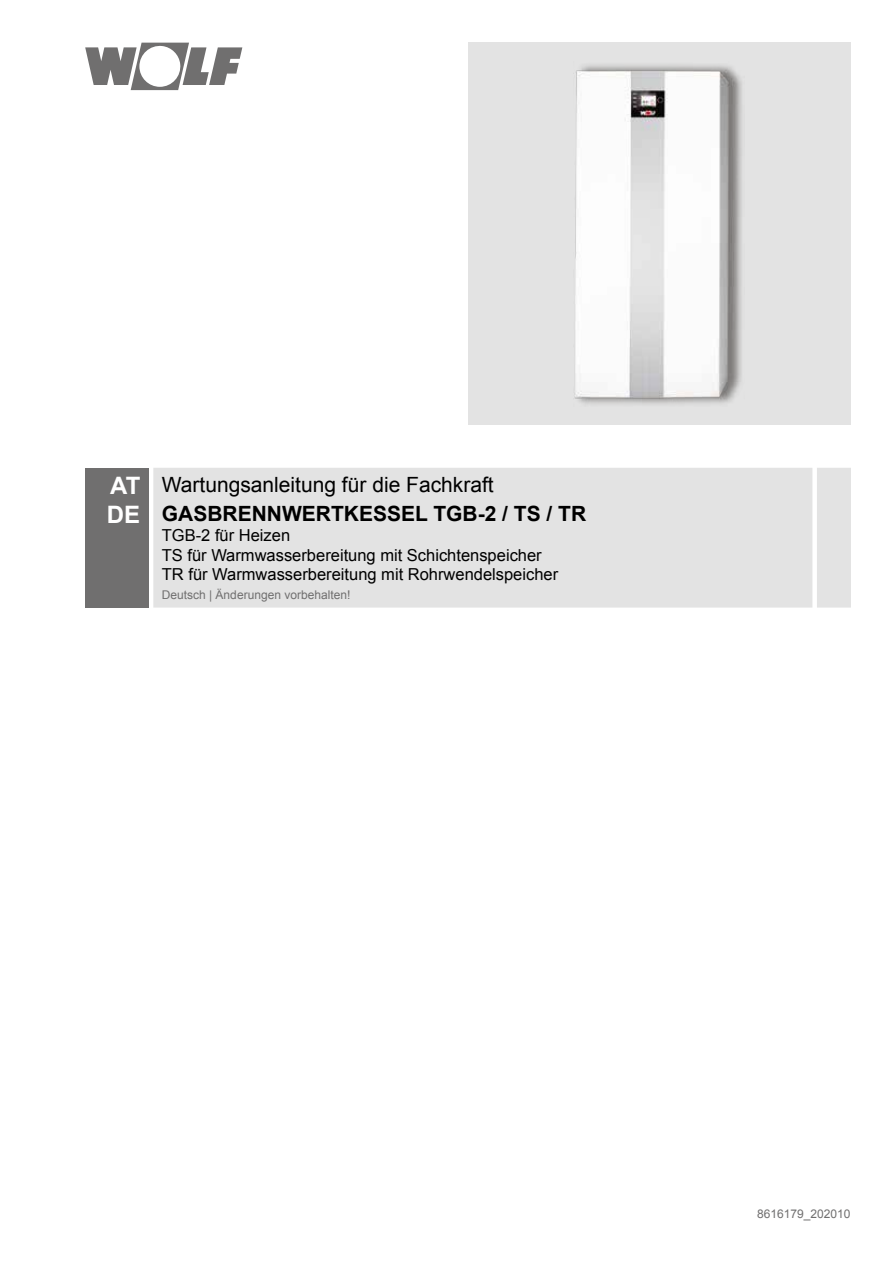
<style>
.page{position:relative;width:893px;height:1263px;background:#fff}
.page>*{position:absolute;margin:0;border:0;box-sizing:border-box;transform-origin:0 0}
.t1{font:700 24px/28.8px "Arial";color:#fff}
.t2{font:21px "Arial";color:#000}
.t3{font:700 21px "Arial";color:#000}
.t4{font:16.5px/19.8px "Arial";color:#000}
.t5{font:12px "Arial";color:#706f6f}
</style>
<div class="page">
<svg style="left:85px;top:43px;width:157px;height:47px"></svg>
<div style="left:468px;top:43px;width:382px;height:382px;background:#e3e3e3"></div>
<div style="left:85px;top:468px;width:64px;height:140px;background:#706f6f"></div>
<div style="left:153px;top:468px;width:698px;height:140px;background:#e3e3e3"></div>
<img style="left:574px;top:65px;width:168px;height:340px">
<h1 class="t1" style="left:107px;top:472px;width:35px">AT<br>DE</h1>
<p class="t2" style="left:162px;top:470px;width:333px">Wartungsanleitung für die Fachkraft</p>
<p class="t3" style="left:162px;top:500px;width:426px">GASBRENNWERTKESSEL TGB-2 / TS / TR</p>
<p class="t4" style="left:162px;top:525px;width:398px">TGB-2 für Heizen<br>TS für Warmwasserbereitung mit Schichtenspeicher<br>TR für Warmwasserbereitung mit Rohrwendelspeicher</p>
<p class="t5" style="left:162px;top:587px;width:190px">Deutsch | Änderungen vorbehalten!</p>
<p class="t5" style="left:757px;top:1205px;width:95px">8616179_202010</p>
</div>
